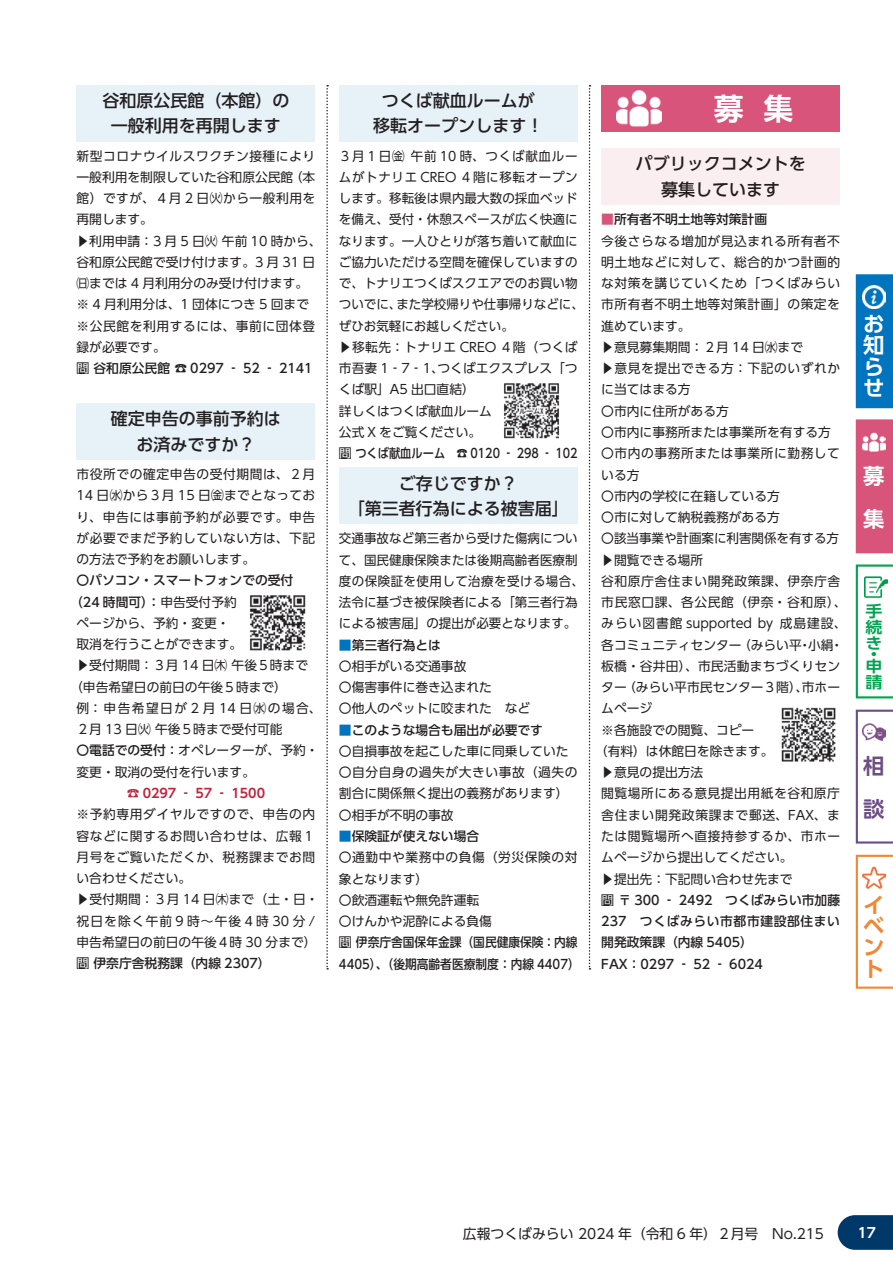
<style>
.page{position:relative;width:893px;height:1263px;background:#fff}
.page>*{position:absolute;margin:0;border:0;box-sizing:border-box;transform-origin:0 0}
.t1{font:700 29.7px "UD Shin Go Pr 6 N De";color:#fff}
.t2{font:700 21.3px/21.3px "UD Shin Go Pr 6 N De";color:#fff;text-align:justify}
.t3{font:700 21.3px/21.3px "UD Shin Go Pr 6 N De";color:#f58631;text-align:justify}
.t4{font:700 21.3px/42.5px "UD Shin Go Pr 6 N De";color:#6d4d87}
.t5{font:500 16.95px/25.5px "UD Shin Go Pr 6 N";color:#231f20;text-align:center}
.t6{font:700 15.6px/15.6px "UD Shin Go Pr 6 N De";color:#00a54f;text-align:justify;scale:1.09 1}
.t7{font:13.8px "UD Shin Go Pr 6 N";color:#231f20}
.t8{font:700 13.8px "UD Shin Go Pr 6 N De";color:#fff}
.t9{font:12.75px/21.3px "UD Shin Go Pr 6 N";color:#231f20}
.t10{font:12.75px/21.3px "UD Shin Go Pr 6 N";letter-spacing:.045em;color:#231f20}
.t11{font:500 12.75px/21.3px "UD Shin Go Pr 6 N";color:#231f20}
.t12{font:12.75px "UD Shin Go Pr 6 N";letter-spacing:.04em;color:#231f20}
.t13{font:12.75px "UD Shin Go Pr 6 N";letter-spacing:.05em;color:#231f20}
.t14{font:12.75px "UD Shin Go Pr 6 N";letter-spacing:.055em;color:#231f20}
.t15{font:500 12.75px "UD Shin Go Pr 6 N";letter-spacing:.05em;color:#231f20}
.t16{font:12.75px "UD Shin Go Pr 6 N";letter-spacing:.11em;color:#231f20}
.t17{font:700 12.75px "UD Shin Go Pr 6 N De";color:#bf2641}
.s1{font-weight:400}
.s2{font-weight:500}
.s3{font-weight:500;color:#0074be}
.s4{color:#d8547a}
</style>
<div class="page">
<svg style="left:589px;top:85px;width:1px;height:884px"></svg>
<svg style="left:326px;top:85px;width:2px;height:884px"></svg>
<div style="left:601px;top:85px;width:239px;height:47px;background:#d8547a"></div>
<img style="left:616px;top:90px;width:45px;height:37px">
<div style="left:855px;top:274px;width:38px;height:135px;background:#0074be"></div>
<img style="left:862px;top:286px;width:23px;height:22px">
<svg style="left:855px;top:564px;width:38px;height:135px"></svg>
<img style="left:864px;top:576px;width:23px;height:23px">
<svg style="left:855px;top:709px;width:38px;height:135px"></svg>
<img style="left:862px;top:721px;width:23px;height:23px">
<svg style="left:855px;top:854px;width:38px;height:135px"></svg>
<img style="left:862px;top:866px;width:23px;height:23px">
<div style="left:855px;top:419px;width:38px;height:135px;background:#d8547a"></div>
<img style="left:862px;top:431px;width:23px;height:22px">
<div style="left:339px;top:468px;width:239px;height:56px;background:#e6f1f8"></div>
<div style="left:601px;top:149px;width:239px;height:56px;background:#fbeef1"></div>
<img style="left:781px;top:707px;width:55px;height:55px">
<div style="left:339px;top:85px;width:239px;height:56px;background:#e6f1f8"></div>
<img style="left:504px;top:383px;width:56px;height:56px">
<img style="left:250px;top:595px;width:56px;height:56px">
<div style="left:77px;top:403px;width:238px;height:57px;background:#e6f1f8"></div>
<div style="left:77px;top:85px;width:238px;height:56px;background:#e6f1f8"></div>
<svg style="left:838px;top:1215px;width:55px;height:35px"></svg>
<h3 class="t5" style="left:102px;top:87px;width:189px">谷和原公民館（本館）の一般利用を再開します</h3>
<p class="t9" style="left:77px;top:145px;width:247px">新型コロナウイルスワクチン接種により一般利用を制限していた谷和原公民館（本館）ですが、４月 2 日㈫から一般利用を再開します。<br>▶利用申請：3 月 5 日㈫ 午前 10 時から、谷和原公民館で受け付けます。3 月 31 日㈰までは 4 月利用分のみ受け付けます。※ 4 月利用分は、1 団体につき 5 回まで※公民館を利用するには、事前に団体登録が必要です。</p>
<p class="t11" style="left:77px;top:357px;width:238px">問 谷和原公民館 ☎ 0297 ‐ 52 ‐ 2141</p>
<h3 class="t5" style="left:111px;top:406px;width:172px">確定申告の事前予約はお済みですか？</h3>
<p class="t9" style="left:77px;top:463px;width:240px;text-align:justify">市役所での確定申告の受付期間は、２月14 日㈬から３月 15 日㈮までとなっており、申告には事前予約が必要です。申告が必要でまだ予約していない方は、下記の方法で予約をお願いします。</p>
<p class="t11" style="left:77px;top:569px;width:218px">〇パソコン・スマートフォンでの受付</p>
<p class="t11" style="left:70px;top:591px;width:168px">（24 時間可）：<span class="s1">申告受付予約</span></p>
<p class="t9" style="left:77px;top:612px;width:155px">ページから、予約・変更・</p>
<p class="t9" style="left:77px;top:633px;width:167px">取消を行うことができます。</p>
<p class="t9" style="left:77px;top:654px;width:233px">▶受付期間：３月 14 日㈭ 午後５時まで</p>
<p class="t9" style="left:70px;top:676px;width:218px">（申告希望日の前日の午後５時まで）</p>
<p class="t16" style="left:77px;top:698px;width:247px">例：申告希望日が２月 14 日㈬の場合、</p>
<p class="t9" style="left:77px;top:718px;width:208px">２月 13 日㈫ 午後５時まで受付可能</p>
<p class="t9" style="left:77px;top:740px;width:243px"><span class="s2">〇電話での受付：</span>オペレーターが、予約・</p>
<p class="t9" style="left:77px;top:761px;width:180px">変更・取消の受付を行います。</p>
<p class="t17" style="left:127px;top:783px;width:140px">☎ 0297 ‐ 57 ‐ 1500</p>
<p class="t10" style="left:77px;top:803px;width:243px">※予約専用ダイヤルですので、申告の内容などに関するお問い合わせは、広報１月号をご覧いただくか、税務課までお問い合わせください。<br>▶受付期間：３月 14 日㈭まで（土・日・祝日を除く午前９時～午後４時 30 分 /申告希望日の前日の午後４時 30 分まで）</p>
<p class="t11" style="left:77px;top:952px;width:196px">問 伊奈庁舎税務課（内線 2307）</p>
<h3 class="t5" style="left:373px;top:87px;width:172px">つくば献血ルームが移転オープンします！</h3>
<p class="t9" style="left:339px;top:145px;width:247px">３月１日㈮ 午前 10 時、つくば献血ルームがトナリエ CREO ４階に移転オープンします。移転後は県内最大数の採血ベッドを備え、受付・休憩スペースが広く快適になります。一人ひとりが落ち着いて献血にご協力いただける空間を確保していますので、トナリエつくばスクエアでのお買い物ついでに、また学校帰りや仕事帰りなどに、ぜひお気軽にお越しください。<br>▶移転先：トナリエ CREO ４階（つくば市吾妻 1‐7‐1、つくばエクスプレス「つくば駅」A5 出口直結）<br>詳しくはつくば献血ルーム<br>公式 X をご覧ください。</p>
<p class="t11" style="left:339px;top:442px;width:240px">問 つくば献血ルーム　☎ 0120 ‐ 298 ‐ 102</p>
<h3 class="t5" style="left:348px;top:470px;width:223px">ご存じですか？<br>「第三者行為による被害届」</h3>
<p class="t9" style="left:339px;top:527px;width:246px">交通事故など第三者から受けた傷病について、国民健康保険または後期高齢者医療制度の保険証を使用して治療を受ける場合、法令に基づき被保険者による「第三者行為による被害届」の提出が必要となります。</p>
<p class="t9" style="left:339px;top:634px;width:193px"><span class="s3">■</span><span class="s2">第三者行為とは<br></span>〇相手がいる交通事故<br>〇傷害事件に巻き込まれた<br>〇他人のペットに咬まれた　など</p>
<p class="t9" style="left:339px;top:719px;width:240px"><span class="s3">■</span><span class="s2">このような場合も届出が必要です<br></span>〇自損事故を起こした車に同乗していた〇自分自身の過失が大きい事故（過失の割合に関係無く提出の義務があります）〇相手が不明の事故</p>
<p class="t9" style="left:339px;top:825px;width:240px"><span class="s3">■</span><span class="s2">保険証が使えない場合<br></span>〇通勤中や業務中の負傷（労災保険の対象となります）<br>〇飲酒運転や無免許運転<br>〇けんかや泥酔による負傷</p>
<p class="t11" style="left:339px;top:931px;width:242px">問 伊奈庁舎国保年金課（国民健康保険：内線<br>4405）、（後期高齢者医療制度：内線 4407）</p>
<h1 class="t1" style="left:714px;top:84px;width:81px">募 集</h1>
<h3 class="t5" style="left:636px;top:151px;width:172px">パブリックコメントを募集しています</h3>
<p class="t11" style="left:601px;top:208px;width:167px"><span class="s4">■</span>所有者不明土地等対策計画</p>
<p class="t12" style="left:601px;top:230px;width:240px">今後さらなる増加が見込まれる所有者不</p>
<p class="t10" style="left:601px;top:251px;width:240px">明土地などに対して、総合的かつ計画的</p>
<p class="t10" style="left:601px;top:272px;width:240px">な対策を講じていくため「つくばみらい</p>
<p class="t12" style="left:601px;top:294px;width:240px">市所有者不明土地等対策計画」の策定を</p>
<p class="t9" style="left:601px;top:315px;width:91px">進めています。</p>
<p class="t9" style="left:601px;top:336px;width:203px">▶意見募集期間：２月 14 日㈬まで</p>
<p class="t10" style="left:601px;top:357px;width:240px">▶意見を提出できる方：下記のいずれか</p>
<p class="t9" style="left:601px;top:379px;width:91px">に当てはまる方</p>
<p class="t9" style="left:601px;top:400px;width:129px">〇市内に住所がある方</p>
<p class="t9" style="left:601px;top:421px;width:231px">〇市内に事務所または事業所を有する方</p>
<p class="t12" style="left:601px;top:443px;width:240px">〇市内の事務所または事業所に勤務して</p>
<p class="t9" style="left:601px;top:464px;width:40px">いる方</p>
<p class="t9" style="left:601px;top:485px;width:180px">〇市内の学校に在籍している方</p>
<p class="t9" style="left:601px;top:506px;width:180px">〇市に対して納税義務がある方</p>
<p class="t9" style="left:601px;top:527px;width:239px">〇該当事業や計画案に利害関係を有する方</p>
<p class="t9" style="left:601px;top:549px;width:104px">▶閲覧できる場所</p>
<p class="t10" style="left:601px;top:570px;width:240px">谷和原庁舎住まい開発政策課、伊奈庁舎</p>
<p class="t13" style="left:601px;top:592px;width:247px">市民窓口課、各公民館（伊奈・谷和原）、</p>
<p class="t9" style="left:601px;top:612px;width:247px">みらい図書館 supported by 成島建設、</p>
<p class="t9" style="left:601px;top:634px;width:243px">各コミュニティセンター（みらい平・小絹・</p>
<p class="t9" style="left:601px;top:655px;width:240px">板橋・谷井田）、市民活動まちづくりセン</p>
<p class="t9" style="left:601px;top:676px;width:240px">ター（みらい平市民センター３階）、市ホー</p>
<p class="t9" style="left:601px;top:697px;width:53px">ムページ</p>
<p class="t9" style="left:601px;top:719px;width:155px">※各施設での閲覧、コピー</p>
<p class="t9" style="left:595px;top:740px;width:180px">（有料）は休館日を除きます。</p>
<p class="t9" style="left:601px;top:761px;width:104px">▶意見の提出方法</p>
<p class="t12" style="left:601px;top:783px;width:240px">閲覧場所にある意見提出用紙を谷和原庁</p>
<p class="t14" style="left:601px;top:804px;width:240px">舎住まい開発政策課まで郵送、FAX、ま</p>
<p class="t10" style="left:601px;top:825px;width:240px">たは閲覧場所へ直接持参するか、市ホー</p>
<p class="t9" style="left:601px;top:846px;width:193px">ムページから提出してください。</p>
<p class="t9" style="left:601px;top:868px;width:193px">▶提出先：下記問い合わせ先まで</p>
<p class="t11" style="left:601px;top:889px;width:240px"><span class="s1">問</span> 〒 300 ‐ 2492　つくばみらい市加藤</p>
<p class="t15" style="left:601px;top:911px;width:240px">237　つくばみらい市都市建設部住まい</p>
<p class="t11" style="left:601px;top:931px;width:153px">開発政策課（内線 5405）</p>
<p class="t11" style="left:601px;top:953px;width:163px">FAX：0297 ‐ 52 ‐ 6024</p>
<h2 class="t2" style="left:863px;top:313px;width:22px">お知らせ</h2>
<h2 class="t2" style="left:863px;top:454px;width:23px;line-height:42.5px">募集</h2>
<p class="t6" style="left:865px;top:603px;width:17px">手続き</p>
<p class="t6" style="left:865px;top:648px;width:16px;line-height:11.7px">・申</p>
<p class="t6" style="left:865px;top:673px;width:17px">請</p>
<h2 class="t4" style="left:863px;top:744px;width:23px">相談</h2>
<h2 class="t3" style="left:863px;top:893px;width:22px">イベント</h2>
<p class="t7" style="left:463px;top:1222px;width:363px">広報つくばみらい 2024 年（令和 6 年）２月号　No.215</p>
<p class="t8" style="left:858px;top:1221px;width:20px">17</p>
</div>
